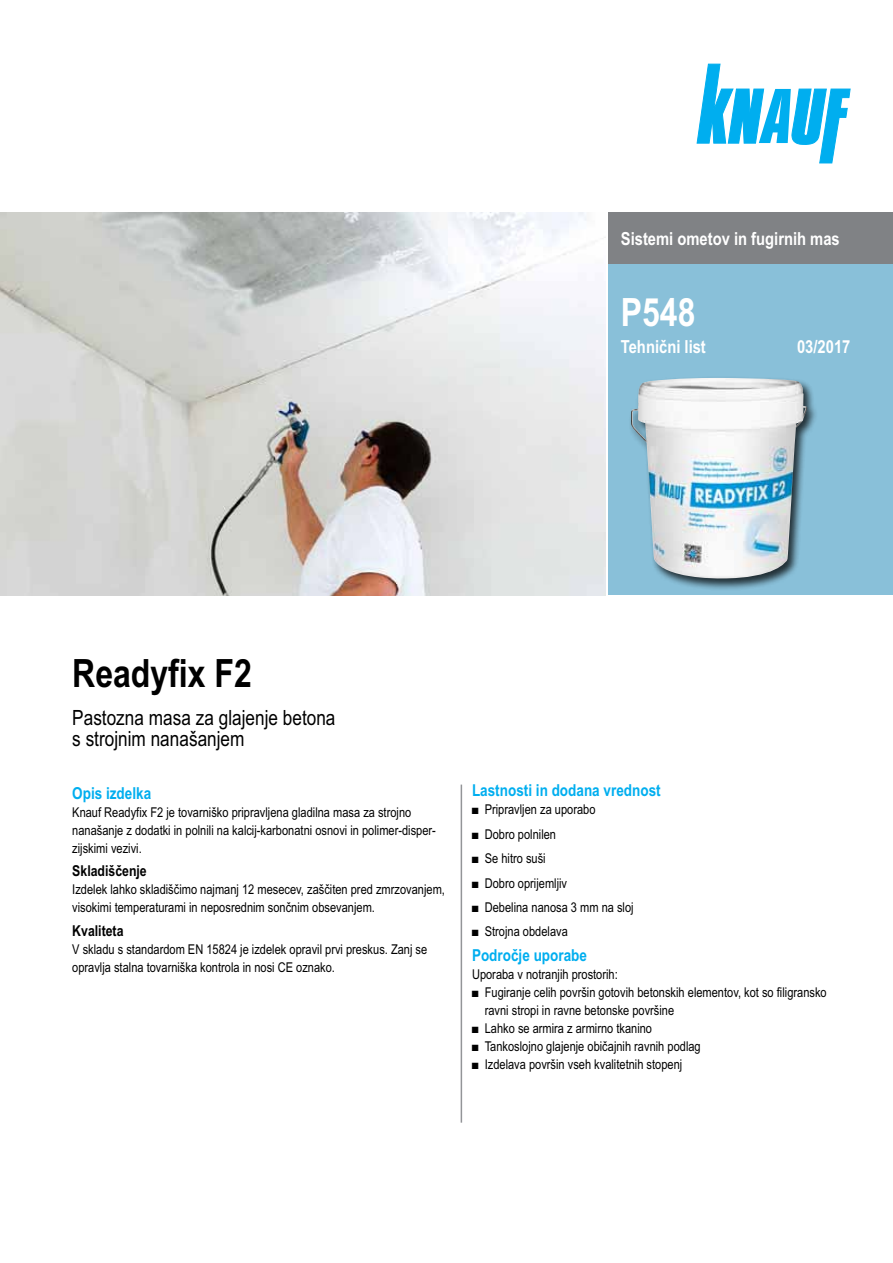
<style>
.page{position:relative;width:893px;height:1263px;background:#fff}
.page>*{position:absolute;margin:0;border:0;box-sizing:border-box;transform-origin:0 0}
.t1{font:700 39px "Arial Narrow KNAUF";color:#000}
.t2{font:700 39px "Arial Narrow KNAUF";color:#fff}
.t3{font:21px/21px "Arial Narrow KNAUF";color:#000}
.t4{font:700 18px "Arial Narrow KNAUF";color:#fff}
.t5{font:700 16.5px "Arial Narrow KNAUF";color:#00aeef}
.t6{font:700 15px "Arial Narrow KNAUF";color:#000}
.t7{font:13.5px/18px "Arial Narrow KNAUF";color:#000}
.s1{font-family:"Arial Narrow"}
</style>
<div class="page">
<div style="left:608px;top:213px;width:285px;height:382px;background:#89c0d9"></div>
<div style="left:608px;top:213px;width:285px;height:51px;background:#808285"></div>
<div style="left:629px;top:376px;width:190px;height:215px;background:#000;opacity:.75"></div>
<img style="left:631px;top:378px;width:177px;height:200px">
<img style="left:0;top:213px;width:606px;height:382px">
<svg style="left:697px;top:64px;width:153px;height:99px"></svg>
<hr style="left:461px;top:784px;width:1px;height:339px;background:#939598">
<h3 class="t4" style="left:621px;top:228px;width:221px">Sistemi ometov in fugirnih mas</h3>
<h1 class="t2" style="left:621px;top:289px;width:76px">P548</h1>
<h3 class="t4" style="left:621px;top:336px;width:87px">Tehnični list</h3>
<h3 class="t4" style="left:797px;top:336px;width:55px">03/2017</h3>
<h1 class="t1" style="left:72px;top:651px;width:181px">Readyfix F2</h1>
<h2 class="t3" style="left:72px;top:707px;width:265px">Pastozna masa za glajenje betona s strojnim nanašanjem</h2>
<p class="t5" style="left:72px;top:783px;width:80px">Opis izdelka</p>
<p class="t7" style="left:72px;top:803px;width:365px">Knauf Readyfix F2 je tovarniško pripravljena gladilna masa za strojno nanašanje z dodatki in polnili na kalcij-karbonatni osnovi in polimer-disper&shy;zijskimi vezivi.</p>
<p class="t6" style="left:72px;top:862px;width:76px">Skladiščenje</p>
<p class="t7" style="left:72px;top:880px;width:374px">Izdelek lahko skladiščimo najmanj 12 mesecev, zaščiten pred zmrzovanjem, visokimi temperaturami in neposrednim sončnim obsevanjem.</p>
<p class="t6" style="left:72px;top:921px;width:53px">Kvaliteta</p>
<p class="t7" style="left:72px;top:940px;width:357px">V skladu s standardom EN 15824 je izdelek opravil prvi preskus. Zanj se opravlja stalna tovarniška kontrola in nosi CE oznako.</p>
<p class="t5" style="left:472px;top:781px;width:190px">Lastnosti in dodana vrednost</p>
<p class="t7" style="left:472px;top:800px;width:125px"><span class="s1">■</span> Pripravljen za uporabo</p>
<p class="t7" style="left:472px;top:825px;width:86px"><span class="s1">■</span> Dobro polnilen</p>
<p class="t7" style="left:472px;top:849px;width:75px"><span class="s1">■</span> Se hitro suši</p>
<p class="t7" style="left:472px;top:874px;width:97px"><span class="s1">■</span> Dobro oprijemljiv</p>
<p class="t7" style="left:472px;top:898px;width:163px"><span class="s1">■</span> Debelina nanosa 3 mm na sloj</p>
<p class="t7" style="left:472px;top:922px;width:97px"><span class="s1">■</span> Strojna obdelava</p>
<p class="t5" style="left:472px;top:945px;width:117px">Področje uporabe</p>
<p class="t7" style="left:472px;top:965px;width:147px">Uporaba v notranjih prostorih:</p>
<p class="t7" style="left:485px;top:983px;width:343px;text-indent:-13px"><span class="s1">■</span> Fugiranje celih površin gotovih betonskih elementov, kot so filigransko ravni stropi in ravne betonske površine</p>
<p class="t7" style="left:472px;top:1019px;width:182px"><span class="s1">■</span> Lahko se armira z armirno tkanino</p>
<p class="t7" style="left:472px;top:1037px;width:230px"><span class="s1">■</span> Tankoslojno glajenje običajnih ravnih podlag</p>
<p class="t7" style="left:472px;top:1055px;width:212px"><span class="s1">■</span> Izdelava površin vseh kvalitetnih stopenj</p>
</div>
